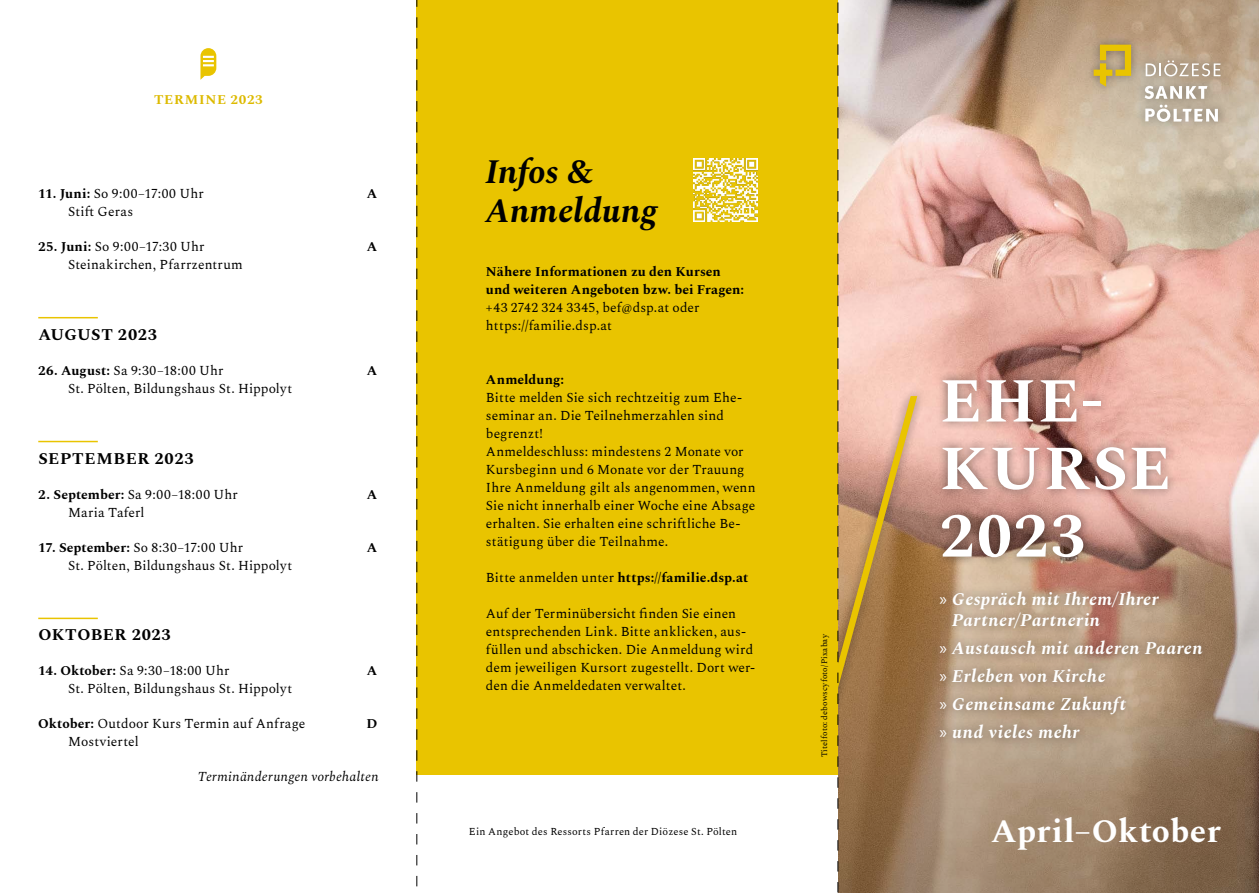
<style>
.page{position:relative;width:1259px;height:893px;background:#fff}
.page>*{position:absolute;margin:0;border:0;box-sizing:border-box;transform-origin:0 0}
.t1{font:700 62.55px/67.5px "Spectral";letter-spacing:.03em;color:#fff}
.t2{font:italic 700 34.5px/39px "Spectral";letter-spacing:-.005em;color:#000}
.t3{font:700 33px "Spectral";letter-spacing:.01em;color:#fff}
.t4{font:italic 700 18px/27.9px "Spectral";letter-spacing:.03em;color:#fff}
.t5{font:700 16.5px "Spectral";letter-spacing:.035em;color:#000}
.t6{font:13.5px/18px "Spectral";letter-spacing:.005em;color:#000}
.t7{font:700 13.5px/18px "Spectral";color:#000}
.t8{font:italic 13.5px "Spectral";letter-spacing:.025em;color:#000}
.t9{font:700 13.5px "Spectral";letter-spacing:.055em;color:#ddba00}
.t10{font:10.5px "Spectral";letter-spacing:.015em;color:#000}
.t11{font:8.25px "Spectral";letter-spacing:.02em;color:#000}
.s1{font-weight:700}
.s2{font-weight:400}
.s3{font-family:"Myriad Pro";font-weight:400;font-style:normal}
</style>
<div class="page">
<img style="left:930px;top:302px;width:329px;height:166px">
<svg style="left:930px;top:468px;width:329px;height:425px;background:#a58b75"></svg>
<img style="left:930px;top:0;width:329px;height:302px">
<div style="left:932px;top:370px;width:245px;height:197px;background:#000;opacity:.5"></div>
<div style="left:930px;top:581px;width:282px;height:167px;background:#000;opacity:.4"></div>
<div style="left:417px;top:0;width:421px;height:774px;background:#e9c400"></div>
<svg style="left:200px;top:48px;width:16px;height:32px"></svg>
<img style="left:693px;top:158px;width:64px;height:64px">
<div style="left:1084px;top:35px;width:145px;height:96px;background:#000;opacity:.4"></div>
<svg style="left:1145px;top:105px;width:73px;height:17px"></svg>
<svg style="left:1144px;top:86px;width:63px;height:13px"></svg>
<svg style="left:1093px;top:45px;width:38px;height:42px;background:#c8ae4f"></svg>
<svg style="left:1145px;top:60px;width:75px;height:16px"></svg>
<hr style="left:38px;top:317px;width:60px;height:1px;background:#e9c400">
<hr style="left:38px;top:441px;width:60px;height:1px;background:#e9c400">
<hr style="left:38px;top:618px;width:60px;height:1px;background:#e9c400">
<svg style="left:416px;top:0;width:1px;height:887px"></svg>
<svg style="left:807px;top:0;width:123px;height:893px"></svg>
<p class="t9" style="left:154px;top:90px;width:110px">TERMINE 2023</p>
<p class="t6" style="left:38px;top:183px;width:167px"><span class="s1">11. Juni:</span> So 9:00–17:00 Uhr</p>
<p class="t7" style="left:367px;top:183px;width:12px">A</p>
<p class="t6" style="left:68px;top:201px;width:67px">Stift Geras</p>
<p class="t6" style="left:38px;top:236px;width:168px"><span class="s1">25. Juni:</span> So 9:00–17:30 Uhr</p>
<p class="t7" style="left:367px;top:236px;width:12px">A</p>
<p class="t6" style="left:68px;top:254px;width:176px">Steinakirchen, Pfarrzentrum</p>
<p class="t5" style="left:38px;top:322px;width:120px">AUGUST 2023</p>
<p class="t6" style="left:38px;top:360px;width:187px"><span class="s1">26. August:</span> Sa 9:30–18:00 Uhr</p>
<p class="t7" style="left:367px;top:360px;width:12px">A</p>
<p class="t6" style="left:68px;top:378px;width:226px">St. Pölten, Bildungshaus St. Hippolyt</p>
<p class="t5" style="left:38px;top:446px;width:157px">SEPTEMBER 2023</p>
<p class="t6" style="left:38px;top:484px;width:201px"><span class="s1">2. September:</span> Sa 9:00–18:00 Uhr</p>
<p class="t7" style="left:367px;top:484px;width:12px">A</p>
<p class="t6" style="left:68px;top:502px;width:78px">Maria Taferl</p>
<p class="t6" style="left:38px;top:537px;width:206px"><span class="s1">17. September:</span> So 8:30–17:00 Uhr</p>
<p class="t7" style="left:367px;top:537px;width:12px">A</p>
<p class="t6" style="left:68px;top:555px;width:226px">St. Pölten, Bildungshaus St. Hippolyt</p>
<p class="t5" style="left:38px;top:623px;width:134px">OKTOBER 2023</p>
<p class="t6" style="left:38px;top:661px;width:193px"><span class="s1">14. Oktober:</span> Sa 9:30–18:00 Uhr</p>
<p class="t7" style="left:367px;top:661px;width:12px">A</p>
<p class="t6" style="left:68px;top:679px;width:226px">St. Pölten, Bildungshaus St. Hippolyt</p>
<p class="t6" style="left:38px;top:714px;width:269px"><span class="s1">Oktober:</span> Outdoor Kurs Termin auf Anfrage</p>
<p class="t7" style="left:366px;top:714px;width:12px">D</p>
<p class="t6" style="left:68px;top:732px;width:72px">Mostviertel</p>
<p class="t8" style="left:198px;top:767px;width:182px">Terminänderungen vorbehalten</p>
<h2 class="t2" style="left:486px;top:150px;width:173px">Infos &amp;<br>Anmeldung</h2>
<p class="t7" style="left:486px;top:262px;width:260px">Nähere Informationen zu den Kursen und weiteren Angeboten bzw. bei Fragen:</p>
<p class="t6" style="left:486px;top:298px;width:215px">+43 2742 324 3345, bef@dsp.at oder https://familie.dsp.at</p>
<p class="t7" style="left:486px;top:370px;width:80px">Anmeldung:</p>
<p class="t6" style="left:486px;top:388px;width:271px">Bitte melden Sie sich rechtzeitig zum Ehe&shy;seminar an. Die Teilnehmerzahlen sind begrenzt!<br>Anmeldeschluss: mindestens 2 Monate vor Kursbeginn und 6 Monate vor der Trauung Ihre Anmeldung gilt als angenommen, wenn Sie nicht innerhalb einer Woche eine Absage erhalten. Sie erhalten eine schriftliche Be&shy;stätigung über die Teilnahme.</p>
<p class="t7" style="left:486px;top:568px;width:264px"><span class="s2">Bitte anmelden unter</span> https://familie.dsp.at</p>
<p class="t6" style="left:486px;top:604px;width:271px">Auf der Terminübersicht finden Sie einen entsprechenden Link. Bitte anklicken, aus&shy;füllen und abschicken. Die Anmeldung wird dem jeweiligen Kursort zugestellt. Dort wer&shy;den die Anmeldedaten verwaltet.</p>
<p class="t10" style="left:469px;top:823px;width:270px">Ein Angebot des Ressorts Pfarren der Diözese St. Pölten</p>
<p class="t11" style="left:818px;top:757px;width:124px;rotate:-90deg">Titelfoto: debowscyfoto/Pixabay</p>
<h1 class="t1" style="left:939px;top:363px;width:233px">EHE-<br>KURSE<br>2023</h1>
<h3 class="t4" style="left:952px;top:587px;width:208px;line-height:21.6px;text-indent:-13px"><span class="s3">»</span> Gespräch mit Ihrem/Ihrer<br>Partner/Partnerin</h3>
<h3 class="t4" style="left:939px;top:633px;width:264px"><span class="s3">»</span> Austausch mit anderen Paaren <span class="s3">»</span> Erleben von Kirche<br><span class="s3">»</span> Gemeinsame Zukunft<br><span class="s3">»</span> und vieles mehr</h3>
<h3 class="t3" style="left:991px;top:807px;width:231px">April–Oktober</h3>
</div>
